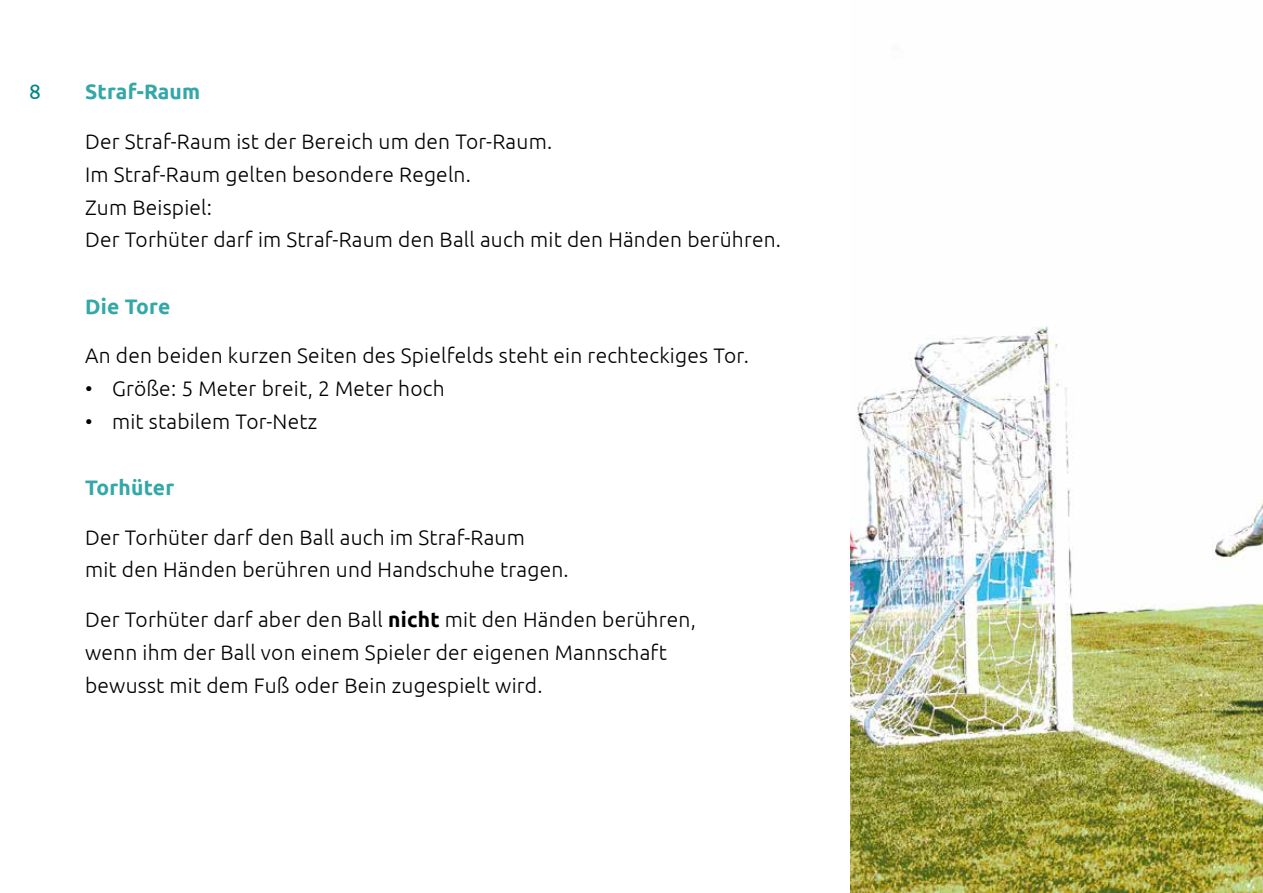
<style>
.page{position:relative;width:1263px;height:893px;background:#fff}
.page>*{position:absolute;margin:0;border:0;box-sizing:border-box;transform-origin:0 0}
.t1{font:300 21px/33px "Ubuntu";letter-spacing:.01em;color:#000}
.t2{font:700 21px "Ubuntu";letter-spacing:.01em;color:#34a7a8}
.t3{font:21px "Ubuntu";color:#008688}
.s1{font-weight:700}
</style>
<div class="page">
<img style="left:850px;top:326px;width:413px;height:567px">
<p class="t3" style="left:29px;top:79px;width:13px">8</p>
<p class="t2" style="left:85px;top:79px;width:117px">Straf-Raum</p>
<p class="t1" style="left:85px;top:124px;width:698px">Der Straf-Raum ist der Bereich um den Tor-Raum.<br>Im Straf-Raum gelten besondere Regeln.<br>Zum Beispiel:<br>Der Torhüter darf im Straf-Raum den Ball auch mit den Händen berühren.</p>
<p class="t2" style="left:85px;top:293px;width:87px">Die Tore</p>
<p class="t1" style="left:85px;top:338px;width:665px">An den beiden kurzen Seiten des Spielfelds steht ein rechteckiges Tor.</p>
<p class="t1" style="left:85px;top:371px;width:361px">• Größe: 5 Meter breit, 2 Meter hoch</p>
<p class="t1" style="left:85px;top:404px;width:234px">• mit stabilem Tor-Netz</p>
<p class="t2" style="left:85px;top:475px;width:91px">Torhüter</p>
<p class="t1" style="left:85px;top:520px;width:485px">Der Torhüter darf den Ball auch im Straf-Raum<br>mit den Händen berühren und Handschuhe tragen.</p>
<p class="t1" style="left:85px;top:602px;width:612px">Der Torhüter darf aber den Ball <span class="s1">nicht</span> mit den Händen berühren, wenn ihm der Ball von einem Spieler der eigenen Mannschaft bewusst mit dem Fuß oder Bein zugespielt wird.</p>
</div>
